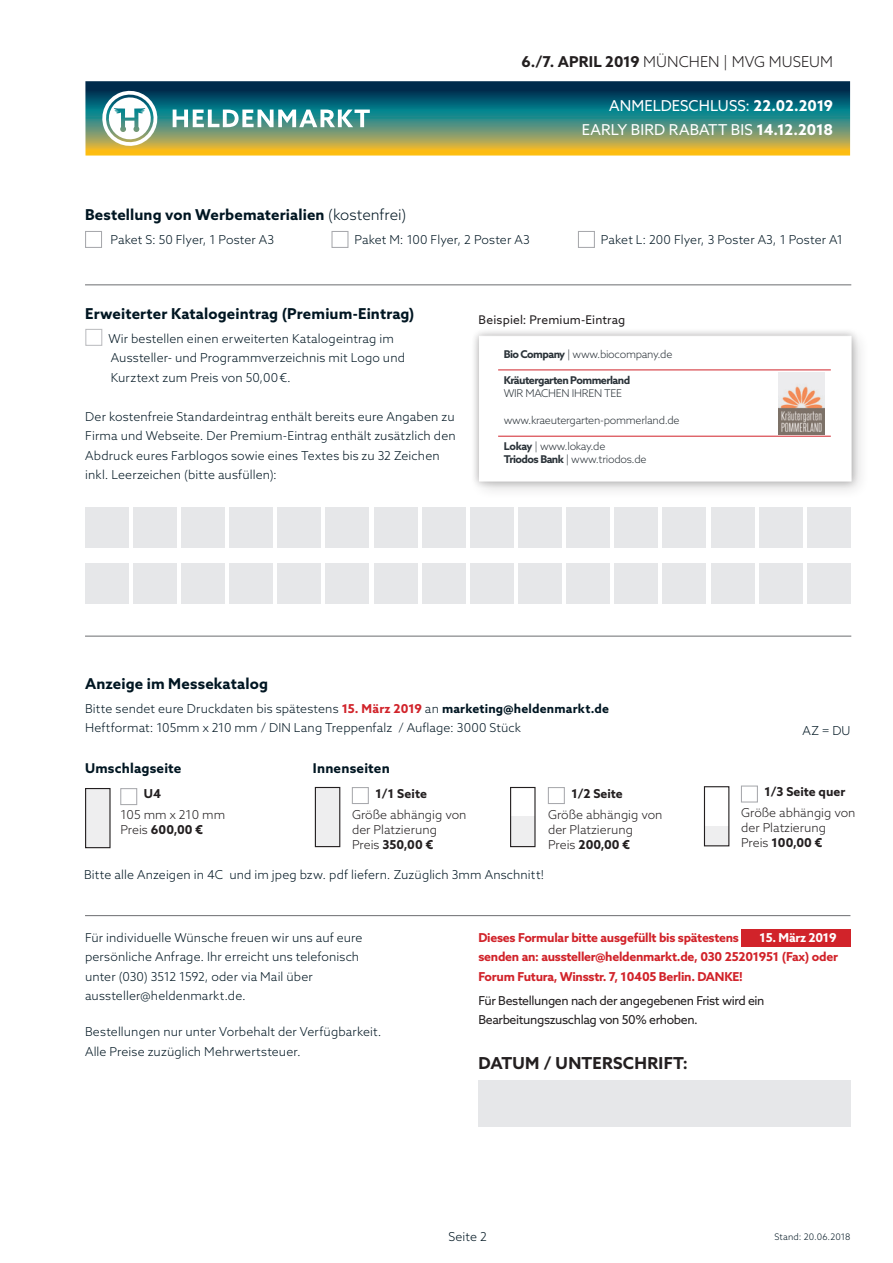
<style>
.page{position:relative;width:893px;height:1263px;background:#fff}
.page>*{position:absolute;margin:0;border:0;box-sizing:border-box;transform-origin:0 0}
.Balken_Bold{font:700 16.5px "Azo Sans";letter-spacing:.02em;color:#231f20}
.FT_9pt{font:700 15px "Azo Sans";letter-spacing:.01em;color:#011622}
.FT_9pt-2{font:15px "Azo Sans";letter-spacing:.005em;color:#fff}
.Headline_ohne_Linie{font:700 15px "Azo Sans";letter-spacing:.01em;color:#011622}
.t1{font:300 15px "Azo Sans";letter-spacing:.005em;color:#231f20}
.Headline_ohne_Linie-2{font:700 13.5px "Azo Sans";letter-spacing:.015em;color:#011622}
.FT_9pt-3{font:300 12.3px/19.5px "Azo Sans";letter-spacing:.01em;color:#011622}
.Balken{font:700 12.3px/19.5px "Azo Sans";letter-spacing:-.02em;color:#d1232a}
.Balken-2{font:300 12.3px/15px "Azo Sans";color:#231f20}
.Balken-3{font:12.3px/19.5px "Azo Sans";letter-spacing:-.03em;color:#231f20}
.Balken-4{font:700 12.3px "Azo Sans";color:#231f20}
.t2{font:700 12.3px "Azo Sans";letter-spacing:-.02em;color:#fff}
.Balken-5{font:12px "Azo Sans";letter-spacing:.01em;color:#231f20}
.LISTE{font:300 10.8px "Azo Sans";letter-spacing:-.025em;color:#2c343a}
.LISTE-2{font:700 10.8px "Azo Sans";letter-spacing:-.05em;color:#2c343a}
.t3{font:300 9px "Azo Sans";letter-spacing:.005em;color:#011622}
.s1{font-weight:700}
.s2{font-weight:300}
.s3{font-weight:700;color:#d1232a}
</style>
<div class="page">
<svg style="left:85px;top:81px;width:765px;height:75px;background:#547d61"></svg>
<svg style="left:173px;top:110px;width:197px;height:17px"></svg>
<svg style="left:99px;top:87px;width:62px;height:62px"></svg>
<div style="left:85px;top:231px;width:17px;height:17px;border:1px solid #a8a9ad"></div>
<div style="left:331px;top:231px;width:17px;height:17px;border:1px solid #a8a9ad"></div>
<div style="left:578px;top:231px;width:17px;height:17px;border:1px solid #a8a9ad"></div>
<hr style="left:85px;top:284px;width:766px;height:1px;background:#6c6d70">
<div style="left:85px;top:329px;width:17px;height:17px;border:1px solid #bcbdc0"></div>
<div style="left:85px;top:507px;width:43px;height:41px;background:#e6e7e9"></div>
<div style="left:566px;top:507px;width:44px;height:41px;background:#e6e7e9"></div>
<div style="left:133px;top:507px;width:43px;height:41px;background:#e6e7e9"></div>
<div style="left:615px;top:507px;width:43px;height:41px;background:#e6e7e9"></div>
<div style="left:181px;top:507px;width:44px;height:41px;background:#e6e7e9"></div>
<div style="left:663px;top:507px;width:43px;height:41px;background:#e6e7e9"></div>
<div style="left:229px;top:507px;width:44px;height:41px;background:#e6e7e9"></div>
<div style="left:711px;top:507px;width:43px;height:41px;background:#e6e7e9"></div>
<div style="left:278px;top:507px;width:43px;height:41px;background:#e6e7e9"></div>
<div style="left:759px;top:507px;width:43px;height:41px;background:#e6e7e9"></div>
<div style="left:326px;top:507px;width:43px;height:41px;background:#e6e7e9"></div>
<div style="left:807px;top:507px;width:43px;height:41px;background:#e6e7e9"></div>
<div style="left:374px;top:507px;width:43px;height:41px;background:#e6e7e9"></div>
<div style="left:663px;top:563px;width:43px;height:40px;background:#e6e7e9"></div>
<div style="left:422px;top:507px;width:43px;height:41px;background:#e6e7e9"></div>
<div style="left:711px;top:563px;width:43px;height:40px;background:#e6e7e9"></div>
<div style="left:470px;top:507px;width:43px;height:41px;background:#e6e7e9"></div>
<div style="left:759px;top:563px;width:43px;height:40px;background:#e6e7e9"></div>
<div style="left:518px;top:507px;width:44px;height:41px;background:#e6e7e9"></div>
<div style="left:807px;top:563px;width:43px;height:40px;background:#e6e7e9"></div>
<div style="left:85px;top:563px;width:43px;height:40px;background:#e6e7e9"></div>
<div style="left:566px;top:563px;width:44px;height:40px;background:#e6e7e9"></div>
<div style="left:133px;top:563px;width:43px;height:40px;background:#e6e7e9"></div>
<div style="left:615px;top:563px;width:43px;height:40px;background:#e6e7e9"></div>
<div style="left:181px;top:563px;width:44px;height:40px;background:#e6e7e9"></div>
<div style="left:229px;top:563px;width:44px;height:40px;background:#e6e7e9"></div>
<div style="left:278px;top:563px;width:43px;height:40px;background:#e6e7e9"></div>
<div style="left:326px;top:563px;width:43px;height:40px;background:#e6e7e9"></div>
<div style="left:374px;top:563px;width:43px;height:40px;background:#e6e7e9"></div>
<div style="left:422px;top:563px;width:43px;height:40px;background:#e6e7e9"></div>
<div style="left:470px;top:563px;width:43px;height:40px;background:#e6e7e9"></div>
<div style="left:518px;top:563px;width:44px;height:40px;background:#e6e7e9"></div>
<div style="left:469px;top:326px;width:401px;height:174px;background:#fbfbfb"></div>
<div style="left:471px;top:328px;width:388px;height:161px;background:#231f20;opacity:.3"></div>
<div style="left:479px;top:336px;width:372px;height:145px;background:#fff"></div>
<hr style="left:498px;top:370px;width:333px;height:1px;background:#d1232a">
<hr style="left:498px;top:436px;width:333px;height:1px;background:#d1232a">
<img style="left:779px;top:373px;width:45px;height:61px">
<div style="left:741px;top:929px;width:109px;height:17px;background:#d1232a"></div>
<div style="left:478px;top:1080px;width:372px;height:47px;background:#e6e7e9"></div>
<hr style="left:85px;top:915px;width:765px;height:1px;background:#6c6d70">
<hr style="left:85px;top:636px;width:766px;height:1px;background:#6c6d70">
<div style="left:120px;top:788px;width:17px;height:17px;background:#fff;border:1px solid #a8a9ad"></div>
<div style="left:86px;top:788px;width:24px;height:60px;background:#eeeeef"></div>
<div style="left:85px;top:788px;width:26px;height:60px;border:1px solid #231f20"></div>
<div style="left:352px;top:787px;width:17px;height:17px;background:#fff;border:1px solid #a8a9ad"></div>
<div style="left:315px;top:787px;width:25px;height:60px;background:#eeeeef"></div>
<div style="left:315px;top:787px;width:25px;height:60px;border:1px solid #231f20"></div>
<div style="left:548px;top:787px;width:17px;height:17px;background:#fff;border:1px solid #a8a9ad"></div>
<div style="left:511px;top:817px;width:24px;height:30px;background:#eeeeef"></div>
<div style="left:510px;top:787px;width:26px;height:60px;border:1px solid #231f20"></div>
<div style="left:741px;top:785px;width:17px;height:17px;background:#fff;border:1px solid #a8a9ad"></div>
<div style="left:704px;top:826px;width:25px;height:20px;background:#eeeeef"></div>
<div style="left:704px;top:786px;width:25px;height:60px;border:1px solid #231f20"></div>
<p class="t1" style="left:521px;top:52px;width:313px"><span class="s1">6./7. APRIL 2019</span> MÜNCHEN | MVG MUSEUM</p>
<p class="FT_9pt-2" style="left:609px;top:96px;width:225px">ANMELDESCHLUSS: <span class="s1">22.02.2019</span></p>
<p class="FT_9pt-2" style="left:582px;top:120px;width:253px">EARLY BIRD RABATT BIS <span class="s1">14.12.2018</span></p>
<p class="Headline_ohne_Linie" style="left:85px;top:204px;width:323px">Bestellung von Werbematerialien <span class="s2">(kostenfrei)</span></p>
<p class="FT_9pt-3" style="left:111px;top:229px;width:165px">Paket S: 50 Flyer, 1 Poster A3</p>
<p class="FT_9pt-3" style="left:355px;top:229px;width:177px">Paket M: 100 Flyer, 2 Poster A3</p>
<p class="FT_9pt-3" style="left:601px;top:229px;width:243px">Paket L: 200 Flyer, 3 Poster A3, 1 Poster A1</p>
<p class="FT_9pt" style="left:85px;top:303px;width:331px">Erweiterter Katalogeintrag (Premium-Eintrag)</p>
<p class="FT_9pt-3" style="left:108px;top:328px;width:298px">Wir bestellen einen erweiterten Katalogeintrag im<br>Aussteller- und Programmverzeichnis mit Logo und<br>Kurztext zum Preis von 50,00€.</p>
<p class="FT_9pt-3" style="left:85px;top:406px;width:372px">Der kostenfreie Standardeintrag enthält bereits eure Angaben zu Firma und Webseite. Der Premium-Eintrag enthält zusätzlich den Abdruck eures Farblogos sowie eines Textes bis zu 32 Zeichen inkl. Leerzeichen (bitte ausfüllen):</p>
<p class="Balken-5" style="left:479px;top:312px;width:148px">Beispiel: Premium-Eintrag</p>
<p class="LISTE" style="left:504px;top:347px;width:170px"><span class="s1">Bio Company</span> | www.biocompany.de</p>
<p class="LISTE-2" style="left:504px;top:373px;width:128px">Kräutergarten Pommerland</p>
<p class="LISTE" style="left:504px;top:386px;width:120px">WIR MACHEN IHREN TEE</p>
<p class="LISTE" style="left:504px;top:413px;width:177px">www.kraeutergarten-pommerland.de</p>
<p class="LISTE" style="left:504px;top:439px;width:103px"><span class="s1">Lokay</span> | www.lokay.de</p>
<p class="LISTE" style="left:504px;top:452px;width:144px"><span class="s1">Triodos Bank</span> | www.triodos.de</p>
<p class="FT_9pt" style="left:85px;top:673px;width:184px">Anzeige im Messekatalog</p>
<p class="FT_9pt-3" style="left:85px;top:699px;width:525px">Bitte sendet eure Druckdaten bis spätestens <span class="s3">15. März 2019</span> an <span class="s1">marketing@heldenmarkt.de</span></p>
<p class="FT_9pt-3" style="left:85px;top:718px;width:437px">Heftformat: 105mm x 210 mm / DIN Lang Treppenfalz / Auflage: 3000 Stück</p>
<p class="Headline_ohne_Linie-2" style="left:85px;top:759px;width:98px">Umschlagseite</p>
<p class="Headline_ohne_Linie-2" style="left:313px;top:759px;width:78px">Innenseiten</p>
<p class="Balken-4" style="left:144px;top:786px;width:19px">U4</p>
<p class="Balken-2" style="left:120px;top:807px;width:106px">105 mm x 210 mm</p>
<p class="Balken-4" style="left:120px;top:822px;width:84px"><span class="s2">Preis</span> 600,00 €</p>
<p class="Balken-4" style="left:375px;top:785px;width:53px">1/1 Seite</p>
<p class="Balken-2" style="left:352px;top:807px;width:116px">Größe abhängig von der Platzierung</p>
<p class="Balken-4" style="left:352px;top:836px;width:83px"><span class="s2">Preis</span> 350,00 €</p>
<p class="Balken-4" style="left:571px;top:785px;width:53px">1/2 Seite</p>
<p class="Balken-2" style="left:548px;top:807px;width:116px">Größe abhängig von der Platzierung</p>
<p class="Balken-4" style="left:548px;top:836px;width:84px"><span class="s2">Preis</span> 200,00 €</p>
<p class="FT_9pt-3" style="left:84px;top:864px;width:462px">Bitte alle Anzeigen in 4C und im jpeg bzw. pdf liefern. Zuzüglich 3mm Anschnitt!</p>
<p class="FT_9pt-3" style="left:803px;top:720px;width:49px">AZ = DU</p>
<p class="Balken-4" style="left:764px;top:783px;width:82px">1/3 Seite quer</p>
<p class="Balken-2" style="left:741px;top:805px;width:116px">Größe abhängig von der Platzierung</p>
<p class="Balken-4" style="left:741px;top:834px;width:83px"><span class="s2">Preis</span> 100,00 €</p>
<p class="FT_9pt-3" style="left:85px;top:927px;width:279px">Für individuelle Wünsche freuen wir uns auf eure persönliche Anfrage. Ihr erreicht uns telefonisch</p>
<p class="FT_9pt-3" style="left:85px;top:966px;width:229px">unter (030) 3512 1592, oder via Mail über</p>
<p class="FT_9pt-3" style="left:85px;top:986px;width:162px">aussteller@heldenmarkt.de.</p>
<p class="FT_9pt-3" style="left:85px;top:1022px;width:298px">Bestellungen nur unter Vorbehalt der Verfügbarkeit.</p>
<p class="FT_9pt-3" style="left:85px;top:1042px;width:217px">Alle Preise zuzüglich Mehrwertsteuer.</p>
<p class="Balken" style="left:478px;top:927px;width:262px">Dieses Formular bitte ausgefüllt bis spätestens</p>
<p class="t2" style="left:760px;top:929px;width:79px">15. März 2019</p>
<p class="Balken" style="left:478px;top:947px;width:361px">senden an: aussteller@heldenmarkt.de, 030 25201951 (Fax) oder<br>Forum Futura, Winsstr. 7, 10405 Berlin. DANKE!</p>
<p class="Balken-3" style="left:478px;top:990px;width:288px">Für Bestellungen nach der angegebenen Frist wird ein<br>Bearbeitungszuschlag von 50% erhoben.</p>
<p class="Balken_Bold" style="left:478px;top:1052px;width:211px">DATUM / UNTERSCHRIFT:</p>
<p class="FT_9pt-3" style="left:448px;top:1226px;width:40px">Seite 2</p>
<p class="t3" style="left:774px;top:1231px;width:78px">Stand: 20.06.2018</p>
</div>
